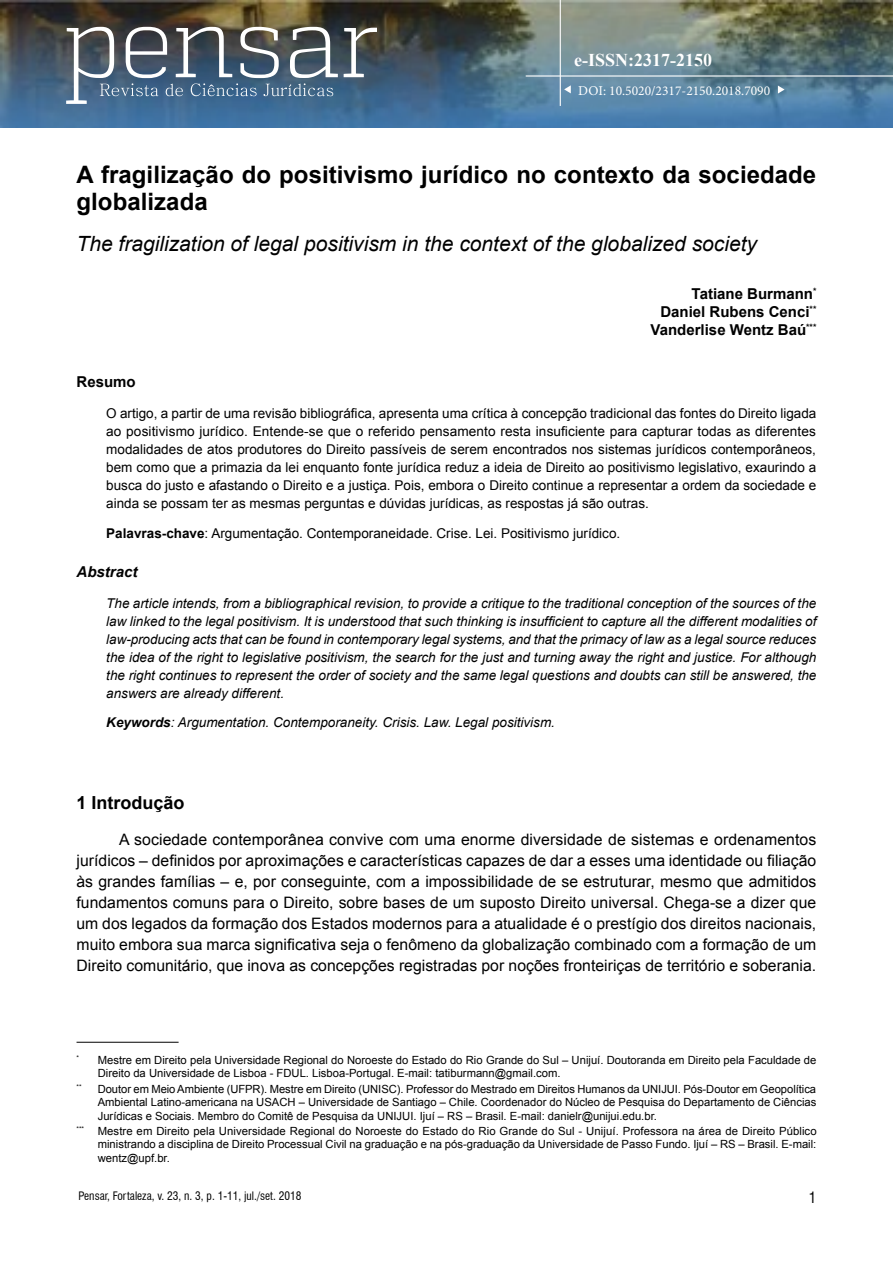
<style>
.page{position:relative;width:893px;height:1263px;background:#fff}
.page>*{position:absolute;margin:0;border:0;box-sizing:border-box;transform-origin:0 0}
.t1{font:700 24px/27px "Arial";color:#000}
.t2{font:italic 21px "Arial";color:#000}
.t3{font:700 18px "Times New Roman";color:#fff}
.t4{font:700 18px "Arial";color:#000}
.t5{font:15.75px/21px "Arial";color:#000;text-align:justify}
.t6{font:700 15px/18px "Arial";color:#000;text-align:right}
.t7{font:italic 700 15px "Arial";color:#000}
.t8{font:condensed 15px "Swiss 721 BT";color:#000}
.t9{font:13.5px/18px "Arial";color:#000;text-align:justify}
.t10{font:italic 13.5px/18px "Arial";color:#000;text-align:justify}
.t11{font:13.5px "Minion Pro";color:#fff}
.t12{font:condensed 11.4px "Swiss 721 BT";color:#000}
.t13{font:11.25px/13.5px "Arial";color:#000;text-align:justify}
.t14{font:6.6px "Arial";color:#000}
.s1{font-weight:700}
</style>
<div class="page">
<img style="left:0;top:0;width:893px;height:127px">
<svg style="left:564px;top:85px;width:7px;height:8px"></svg>
<svg style="left:778px;top:86px;width:6px;height:8px"></svg>
<hr style="left:560px;top:0;width:1px;height:106px;background:#fff">
<hr style="left:526px;top:75px;width:367px;height:2px;background:#fff">
<svg style="left:66px;top:27px;width:311px;height:77px;background:#627282"></svg>
<hr style="left:77px;top:1042px;width:102px;height:1px;background:#000">
<h3 class="t3" style="left:574px;top:47px;width:139px">e-ISSN:2317-2150</h3>
<p class="t11" style="left:578px;top:82px;width:193px">DOI: 10.5020/2317-2150.2018.7090</p>
<h1 class="t1" style="left:77px;top:162px;width:741px">A fragilização do positivismo jurídico no contexto da sociedade globalizada</h1>
<h2 class="t2" style="left:77px;top:230px;width:682px">The fragilization of legal positivism in the context of the globalized society</h2>
<h3 class="t6" style="left:651px;top:285px;width:167px">Tatiane Burmann<sup>*<br></sup>Daniel Rubens Cenci<sup>**<br></sup>Vanderlise Wentz Baú<sup>***</sup></h3>
<h3 class="t6" style="left:77px;top:373px;width:61px">Resumo</h3>
<p class="t9" style="left:106px;top:404px;width:712px">O artigo, a partir de uma revisão bibliográfica, apresenta uma crítica à concepção tradicional das fontes do Direito ligada ao positivismo jurídico. Entende-se que o referido pensamento resta insuficiente para capturar todas as diferentes modalidades de atos produtores do Direito passíveis de serem encontrados nos sistemas jurídicos contemporâneos, bem como que a primazia da lei enquanto fonte jurídica reduz a ideia de Direito ao positivismo legislativo, exaurindo a busca do justo e afastando o Direito e a justiça. Pois, embora o Direito continue a representar a ordem da sociedade e ainda se possam ter as mesmas perguntas e dúvidas jurídicas, as respostas já são outras.</p>
<p class="t9" style="left:106px;top:524px;width:515px"><span class="s1">Palavras-chave</span>: Argumentação. Contemporaneidade. Crise. Lei. Positivismo jurídico.</p>
<h3 class="t7" style="left:77px;top:562px;width:62px">Abstract</h3>
<p class="t10" style="left:106px;top:594px;width:712px">The article intends, from a bibliographical revision, to provide a critique to the traditional conception of the sources of the law linked to the legal positivism. It is understood that such thinking is insufficient to capture all the different modalities of law-producing acts that can be found in contemporary legal systems, and that the primacy of law as a legal source reduces the idea of the right to legislative positivism, the search for the just and turning away the right and justice. For although the right continues to represent the order of society and the same legal questions and doubts can still be answered, the answers are already different.</p>
<p class="t10" style="left:106px;top:714px;width:450px"><span class="s1">Keywords</span>: Argumentation. Contemporaneity. Crisis. Law. Legal positivism.</p>
<h3 class="t4" style="left:77px;top:790px;width:110px">1 Introdução</h3>
<p class="t5" style="left:77px;top:829px;width:741px;text-indent:43px">A sociedade contemporânea convive com uma enorme diversidade de sistemas e ordenamentos jurídicos – definidos por aproximações e características capazes de dar a esses uma identidade ou filiação às grandes famílias – e, por conseguinte, com a impossibilidade de se estruturar, mesmo que admitidos fundamentos comuns para o Direito, sobre bases de um suposto Direito universal. Chega-se a dizer que um dos legados da formação dos Estados modernos para a atualidade é o prestígio dos direitos nacionais, muito embora sua marca significativa seja o fenômeno da globalização combinado com a formação de um Direito comunitário, que inova as concepções registradas por noções fronteiriças de território e soberania.</p>
<p class="t13" style="left:98px;top:1053px;width:720px;text-indent:-21px"><sup>*</sup> Mestre em Direito pela Universidade Regional do Noroeste do Estado do Rio Grande do Sul – Unijuí. Doutoranda em Direito pela Faculdade de<br>Direito da Universidade de Lisboa - FDUL. Lisboa-Portugal. E-mail: tatiburmann@gmail.com.</p>
<p class="t14" style="left:77px;top:1082px;width:7px">**</p>
<p class="t13" style="left:98px;top:1082px;width:720px">Doutor em Meio Ambiente (UFPR). Mestre em Direito (UNISC). Professor do Mestrado em Direitos Humanos da UNIJUI. Pós-Doutor em Geopolítica Ambiental Latino-americana na USACH – Universidade de Santiago – Chile. Coordenador do Núcleo de Pesquisa do Departamento de Ciências Jurídicas e Sociais. Membro do Comitê de Pesquisa da UNIJUI. Ijuí – RS – Brasil. E-mail: danielr@unijui.edu.br.</p>
<p class="t13" style="left:98px;top:1124px;width:720px;text-indent:-21px"><sup>***</sup> Mestre em Direito pela Universidade Regional do Noroeste do Estado do Rio Grande do Sul - Unijuí. Professora na área de Direito Público ministrando a disciplina de Direito Processual Civil na graduação e na pós-graduação da Universidade de Passo Fundo. Ijuí – RS – Brasil. E-mail: wentz@upf.br.</p>
<p class="t12" style="left:79px;top:1189px;width:224px">Pensar, Fortaleza, v. 23, n. 3, p. 1-11, jul./set. 2018</p>
<h3 class="t8" style="left:809px;top:1189px;width:9px">1</h3>
</div>
